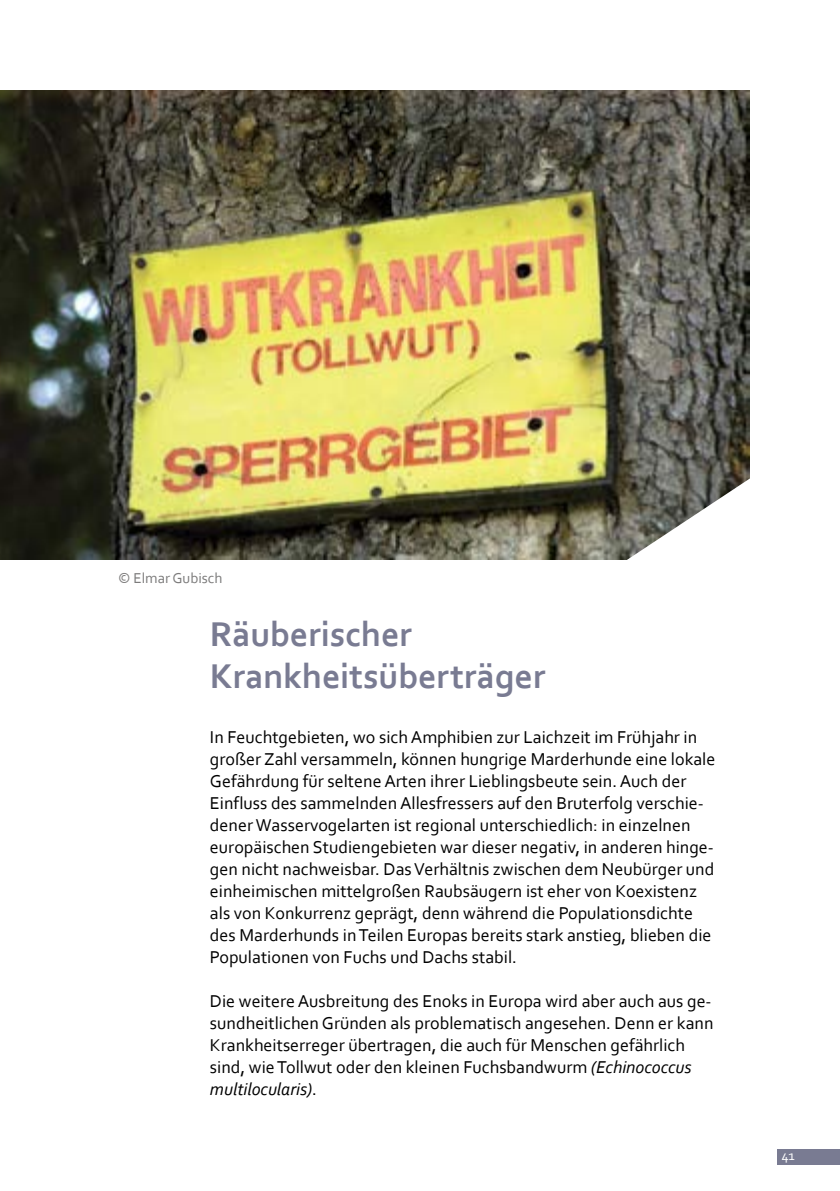
<style>
.page{position:relative;width:840px;height:1191px;background:#fff}
.page>*{position:absolute;margin:0;border:0;box-sizing:border-box;transform-origin:0 0}
.t1{font:700 36px/42px "Corbel";color:#797b92}
.t2{font:18px/22px "Corbel";color:#000}
.t3{font:15px "Corbel";color:#7c7b7b}
.t4{font:14px "Corbel";color:#fff}
.s1{font-style:italic}
</style>
<div class="page">
<div style="left:777px;top:1149px;width:62px;height:15px;background:#797b92"></div>
<img style="left:0;top:91px;width:748px;height:468px">
<svg style="left:624px;top:477px;width:126px;height:83px"></svg>
<p class="t3" style="left:118px;top:568px;width:106px">© Elmar Gubisch</p>
<h1 class="t1" style="left:210px;top:612px;width:337px">Räuberischer<br>Krankheitsüberträger</h1>
<p class="t2" style="left:210px;top:725px;width:506px">In Feuchtgebieten, wo sich Amphibien zur Laichzeit im Frühjahr in großer Zahl versammeln, können hungrige Marderhunde eine lokale Gefährdung für seltene Arten ihrer Lieblingsbeute sein. Auch der Einfluss des sammelnden Allesfressers auf den Bruterfolg verschie&shy;dener Wasservogelarten ist regional unterschiedlich: in einzelnen europäischen Studiengebieten war dieser negativ, in anderen hinge&shy;gen nicht nachweisbar. Das Verhältnis zwischen dem Neubürger und einheimischen mittelgroßen Raubsäugern ist eher von Koexistenz als von Konkurrenz geprägt, denn während die Populationsdichte des Marderhunds in Teilen Europas bereits stark anstieg, blieben die Populationen von Fuchs und Dachs stabil.</p>
<p class="t2" style="left:210px;top:989px;width:504px">Die weitere Ausbreitung des Enoks in Europa wird aber auch aus ge&shy;sundheitlichen Gründen als problematisch angesehen. Denn er kann Krankheitserreger übertragen, die auch für Menschen gefährlich sind, wie Tollwut oder den kleinen Fuchsbandwurm <span class="s1">(Echinococcus multilocularis)</span>.</p>
<p class="t4" style="left:781px;top:1147px;width:15px">41</p>
</div>
